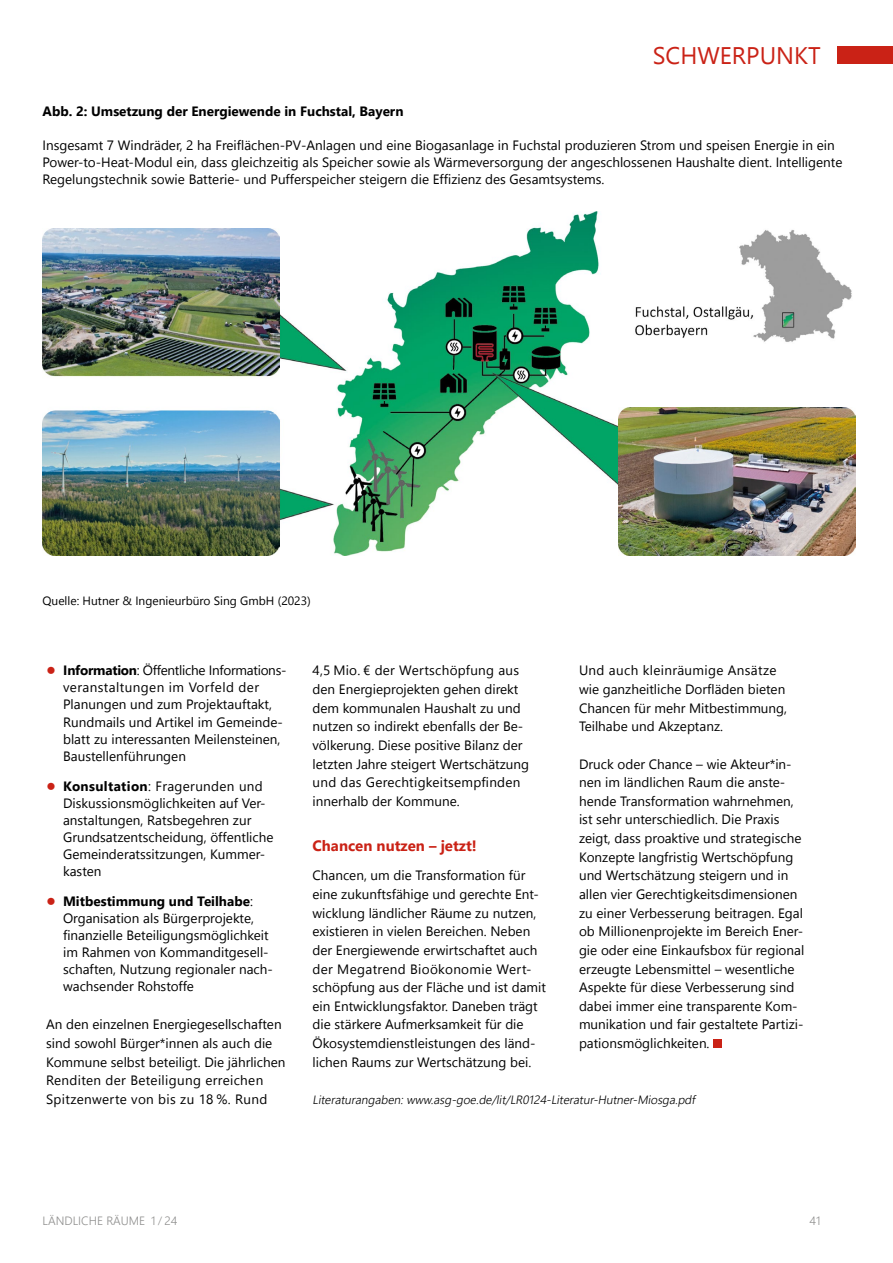
<style>
.page{position:relative;width:893px;height:1263px;background:#fff}
.page>*{position:absolute;margin:0;border:0;box-sizing:border-box;transform-origin:0 0}
.t1{font:24px "Leelawadee UI";color:#ca2216}
.t2{font:700 15px "Leelawadee UI";color:#ca2216}
.t3{font:13.5px/18.6px "Leelawadee UI";color:#000}
.t4{font:700 13.5px "Leelawadee UI";color:#000}
.t5{font:italic 300 12px "Leelawadee UI";color:#000}
.t6{font:12px "Leelawadee UI";color:#000}
.t7{font:300 12px "Leelawadee UI";color:#8e8e8d}
.s1{font-family:"Arial";font-size:16.5px;color:#ca2216}
.s2{font-weight:700}
.s3{font-size:10.5px}
</style>
<div class="page">
<div style="left:838px;top:47px;width:55px;height:17px;background:#ca2216"></div>
<div style="left:713px;top:1039px;width:9px;height:9px;background:#ca2216"></div>
<img style="left:279px;top:211px;width:573px;height:344px">
<img style="left:43px;top:228px;width:236px;height:327px">
<img style="left:619px;top:407px;width:236px;height:148px">
<h1 class="t1" style="left:653px;top:39px;width:169px">SCHWERPUNKT</h1>
<p class="t4" style="left:43px;top:102px;width:363px">Abb. 2: Umsetzung der Energiewende in Fuchstal, Bayern</p>
<p class="t3" style="left:43px;top:136px;width:801px;line-height:17.1px">Insgesamt 7 Windräder, 2 ha Freiflächen-PV-Anlagen und eine Biogasanlage in Fuchstal produzieren Strom und speisen Energie in ein<br>Power-to-Heat-Modul ein, dass gleichzeitig als Speicher sowie als Wärmeversorgung der angeschlossenen Haushalte dient. Intelligente<br>Regelungstechnik sowie Batterie- und Pufferspeicher steigern die Effizienz des Gesamtsystems.</p>
<p class="t6" style="left:43px;top:592px;width:270px">Quelle: Hutner &amp; Ingenieurbüro Sing GmbH (2023)</p>
<p class="t3" style="left:63px;top:661px;width:225px;line-height:17.1px;text-indent:-17px"><span class="s1">●</span> <span class="s2">Information</span>: Öffentliche Informations&shy;veranstaltungen im Vorfeld der Planungen und zum Projektauftakt, Rundmails und Artikel im Gemeinde&shy;blatt zu interessanten Meilensteinen, Baustellenführungen</p>
<p class="t3" style="left:63px;top:776px;width:212px;line-height:17.1px;text-indent:-17px"><span class="s1">●</span> <span class="s2">Konsultation</span>: Fragerunden und<br>Diskussionsmöglichkeiten auf Ver&shy;anstaltungen, Ratsbegehren zur<br>Grundsatzentscheidung, öffentliche<br>Gemeinderatssitzungen, Kummer&shy;kasten</p>
<p class="t3" style="left:63px;top:892px;width:211px;line-height:17.1px;text-indent:-17px"><span class="s1">●</span> <span class="s2">Mitbestimmung und Teilhabe</span>:<br>Organisation als Bürgerprojekte, finanzielle Beteiligungsmöglichkeit im Rahmen von Kommanditgesell&shy;schaften, Nutzung regionaler nach&shy;wachsender Rohstoffe</p>
<p class="t3" style="left:46px;top:1015px;width:241px">An den einzelnen Energiegesellschaften sind sowohl Bürger*innen als auch die Kommune selbst beteiligt. Die jährlichen Renditen der Beteiligung erreichen Spitzenwerte von bis zu 18 %. Rund</p>
<p class="t3" style="left:313px;top:661px;width:218px">4,5 Mio. € der Wertschöpfung aus den Energieprojekten gehen direkt dem kommunalen Haushalt zu und nutzen so indirekt ebenfalls der Be&shy;völkerung. Diese positive Bilanz der letzten Jahre steigert Wertschätzung und das Gerechtigkeitsempfinden innerhalb der Kommune.</p>
<p class="t2" style="left:313px;top:834px;width:166px">Chancen nutzen – jetzt!</p>
<p class="t3" style="left:313px;top:865px;width:235px">Chancen, um die Transformation für eine zukunftsfähige und gerechte Ent&shy;wicklung ländlicher Räume zu nutzen, existieren in vielen Bereichen. Neben der Energiewende erwirtschaftet auch der Megatrend Bioökonomie Wert&shy;schöpfung aus der Fläche und ist damit ein Entwicklungsfaktor. Daneben trägt die stärkere Aufmerksamkeit für die Ökosystemdienstleistungen des länd&shy;lichen Raums zur Wertschätzung bei.</p>
<p class="t3" style="left:579px;top:661px;width:210px">Und auch kleinräumige Ansätze wie ganzheitliche Dorfläden bieten<br>Chancen für mehr Mitbestimmung,<br>Teilhabe und Akzeptanz.</p>
<p class="t3" style="left:579px;top:754px;width:227px">Druck oder Chance – wie Akteur*in&shy;nen im ländlichen Raum die anste&shy;hende Transformation wahrnehmen, ist sehr unterschiedlich. Die Praxis zeigt, dass proaktive und strategische Konzepte langfristig Wertschöpfung und Wertschätzung steigern und in allen vier Gerechtigkeitsdimensionen zu einer Verbesserung beitragen. Egal ob Millionenprojekte im Bereich Ener&shy;gie oder eine Einkaufsbox für regional erzeugte Lebensmittel – wesentliche Aspekte für diese Verbesserung sind dabei immer eine transparente Kom&shy;munikation und fair gestaltete Partizi&shy;pationsmöglichkeiten.</p>
<p class="t5" style="left:313px;top:1091px;width:386px">Literaturangaben: www.asg-goe.de/lit/LR0124-Literatur-Hutner-Miosga.pdf</p>
<p class="t7" style="left:43px;top:1212px;width:136px">LÄNDLICHE RÄUME 1 <span class="s3">/</span> 24</p>
<p class="t7" style="left:810px;top:1212px;width:13px">41</p>
</div>
